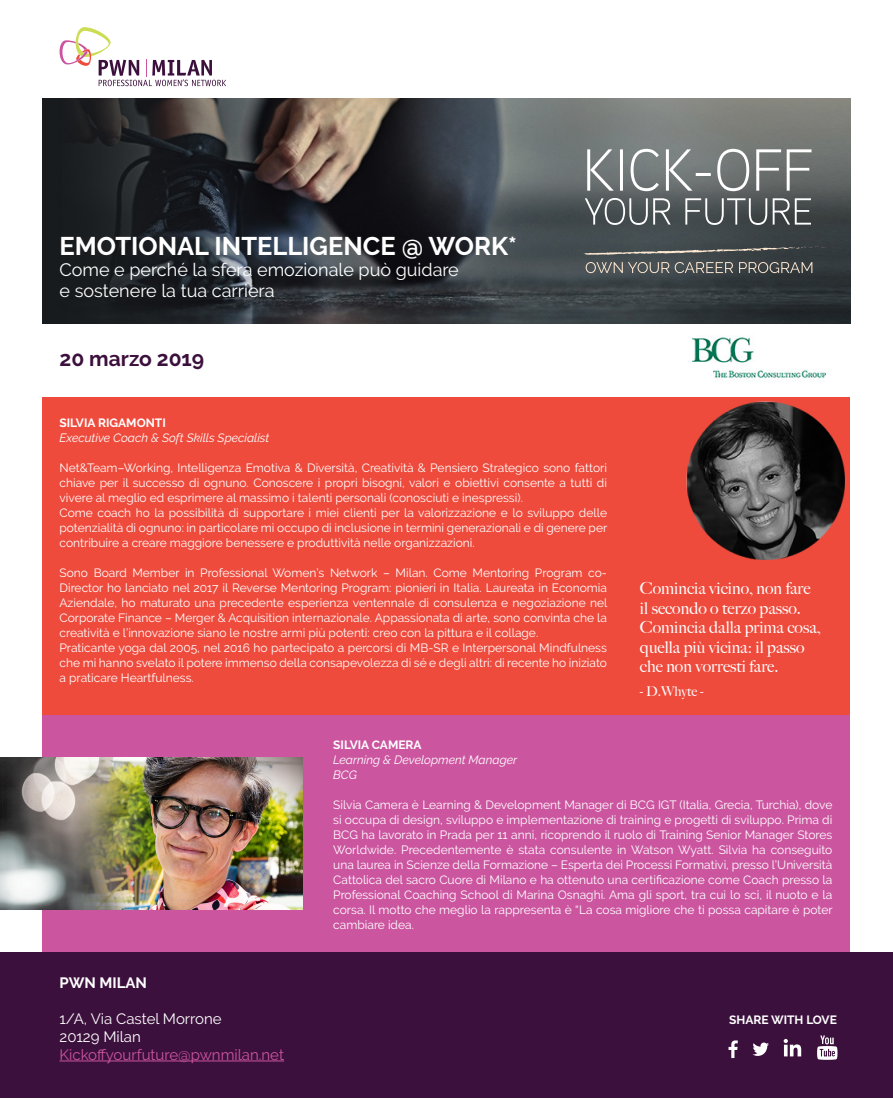
<style>
.page{position:relative;width:893px;height:1100px;background:#fff}
.page>*{position:absolute;margin:0;border:0;box-sizing:border-box;transform-origin:0 0}
.t1{font:700 25.5px "Raleway";color:#fff}
.t2{font:700 21px "Raleway";color:#3c103d}
.t3{font:18px/21px "Raleway";color:#fff}
.t4{font:500 16.5px/19.5px "Big Caslon";color:#fff}
.t5{font:15px "Raleway";color:#fff}
.t6{font:15px "Raleway";color:#cc55a0}
.t7{font:700 15px "Raleway";color:#fff}
.t8{font:500 13.5px "Big Caslon";color:#fff}
.t9{font:12px/15px "Raleway";color:#fff;text-align:justify}
.t10{font:italic 12px "Raleway";color:#fff}
.t11{font:700 12px "Raleway";color:#fff}
</style>
<div class="page">
<img style="left:43px;top:99px;width:807px;height:224px">
<div style="left:43px;top:397px;width:807px;height:318px;background:#ef4b3d"></div>
<div style="left:43px;top:715px;width:807px;height:236px;background:#cc55a0"></div>
<svg style="left:585px;top:198px;width:226px;height:27px;background:#686e70"></svg>
<svg style="left:587px;top:149px;width:224px;height:42px;background:#898d8d"></svg>
<svg style="left:586px;top:262px;width:226px;height:11px;background:#6e6e6b"></svg>
<svg style="left:583px;top:246px;width:250px;height:9px;background:#585c5b"></svg>
<img style="left:686px;top:401px;width:158px;height:158px">
<img style="left:0;top:757px;width:303px;height:152px">
<img style="left:692px;top:337px;width:135px;height:43px">
<svg style="left:59px;top:27px;width:167px;height:59px"></svg>
<div style="left:0;top:951px;width:893px;height:146px;background:#3c103d"></div>
<hr style="left:60px;top:1060px;width:224px;height:1px;background:#cc55a0">
<svg style="left:728px;top:1040px;width:10px;height:17px"></svg>
<svg style="left:752px;top:1042px;width:17px;height:13px"></svg>
<svg style="left:784px;top:1038px;width:17px;height:18px"></svg>
<svg style="left:817px;top:1035px;width:20px;height:24px"></svg>
<p class="t1" style="left:60px;top:231px;width:459px">EMOTIONAL INTELLIGENCE @ WORK*</p>
<p class="t3" style="left:60px;top:259px;width:401px">Come e perché la sfera emozionale può guidare e sostenere la tua carriera</p>
<p class="t2" style="left:60px;top:346px;width:146px">20 marzo 2019</p>
<p class="t11" style="left:60px;top:416px;width:108px">SILVIA RIGAMONTI</p>
<p class="t10" style="left:60px;top:431px;width:211px">Executive Coach &amp; Soft Skills Specialist</p>
<p class="t9" style="left:60px;top:460px;width:549px">Net&amp;Team–Working, Intelligenza Emotiva &amp; Diversità, Creatività &amp; Pensiero Strategico sono fattori chiave per il successo di ognuno. Conoscere i propri bisogni, valori e obiettivi consente a tutti di vivere al meglio ed esprimere al massimo i talenti personali (conosciuti e inespressi).</p>
<p class="t9" style="left:60px;top:505px;width:549px">Come coach ho la possibilità di supportare i miei clienti per la valorizzazione e lo sviluppo delle potenzialità di ognuno: in particolare mi occupo di inclusione in termini generazionali e di genere per contribuire a creare maggiore benessere e produttività nelle organizzazioni.</p>
<p class="t9" style="left:60px;top:565px;width:549px">Sono Board Member in Professional Women’s Network – Milan. Come Mentoring Program co-Director ho lanciato nel 2017 il Reverse Mentoring Program: pionieri in Italia. Laureata in Economia Aziendale, ho maturato una precedente esperienza ventennale di consulenza e negoziazione nel Corporate Finance – Merger &amp; Acquisition internazionale. Appassionata di arte, sono convinta che la creatività e l’innovazione siano le nostre armi più potenti: creo con la pittura e il collage.</p>
<p class="t9" style="left:60px;top:640px;width:549px">Praticante yoga dal 2005, nel 2016 ho partecipato a percorsi di MB-SR e Interpersonal Mindfulness che mi hanno svelato il potere immenso della consapevolezza di sé e degli altri: di recente ho iniziato a praticare Heartfulness.</p>
<p class="t4" style="left:640px;top:578px;width:182px">Comincia vicino, non fare il secondo o terzo passo.<br>Comincia dalla prima cosa, quella più vicina: il passo che non vorresti fare.</p>
<p class="t8" style="left:640px;top:680px;width:65px">- D.Whyte -</p>
<p class="t7" style="left:60px;top:973px;width:89px">PWN MILAN</p>
<p class="t5" style="left:60px;top:1009px;width:164px">1/A, Via Castel Morrone</p>
<p class="t5" style="left:60px;top:1027px;width:83px">20129 Milan</p>
<p class="t6" style="left:60px;top:1045px;width:226px">Kickoffyourfuture@pwnmilan.net</p>
<p class="t11" style="left:333px;top:738px;width:90px">SILVIA CAMERA</p>
<p class="t10" style="left:333px;top:753px;width:186px">Learning &amp; Development Manager</p>
<p class="t10" style="left:333px;top:768px;width:25px">BCG</p>
<p class="t9" style="left:333px;top:797px;width:501px">Silvia Camera è Learning &amp; Development Manager di BCG IGT (Italia, Grecia, Turchia), dove si occupa di design, sviluppo e implementazione di training e progetti di sviluppo. Prima di BCG ha lavorato in Prada per 11 anni, ricoprendo il ruolo di Training Senior Manager Stores Worldwide. Precedentemente è stata consulente in Watson Wyatt. Silvia ha conseguito una laurea in Scienze della Formazione – Esperta dei Processi Formativi, presso l’Università Cattolica del sacro Cuore di Milano e ha ottenuto una certificazione come Coach presso la Professional Coaching School di Marina Osnaghi. Ama gli sport, tra cui lo sci, il nuoto e la corsa. Il motto che meglio la rappresenta è “La cosa migliore che ti possa capitare è poter cambiare idea.</p>
<p class="t11" style="left:729px;top:1012px;width:109px">SHARE WITH LOVE</p>
</div>
